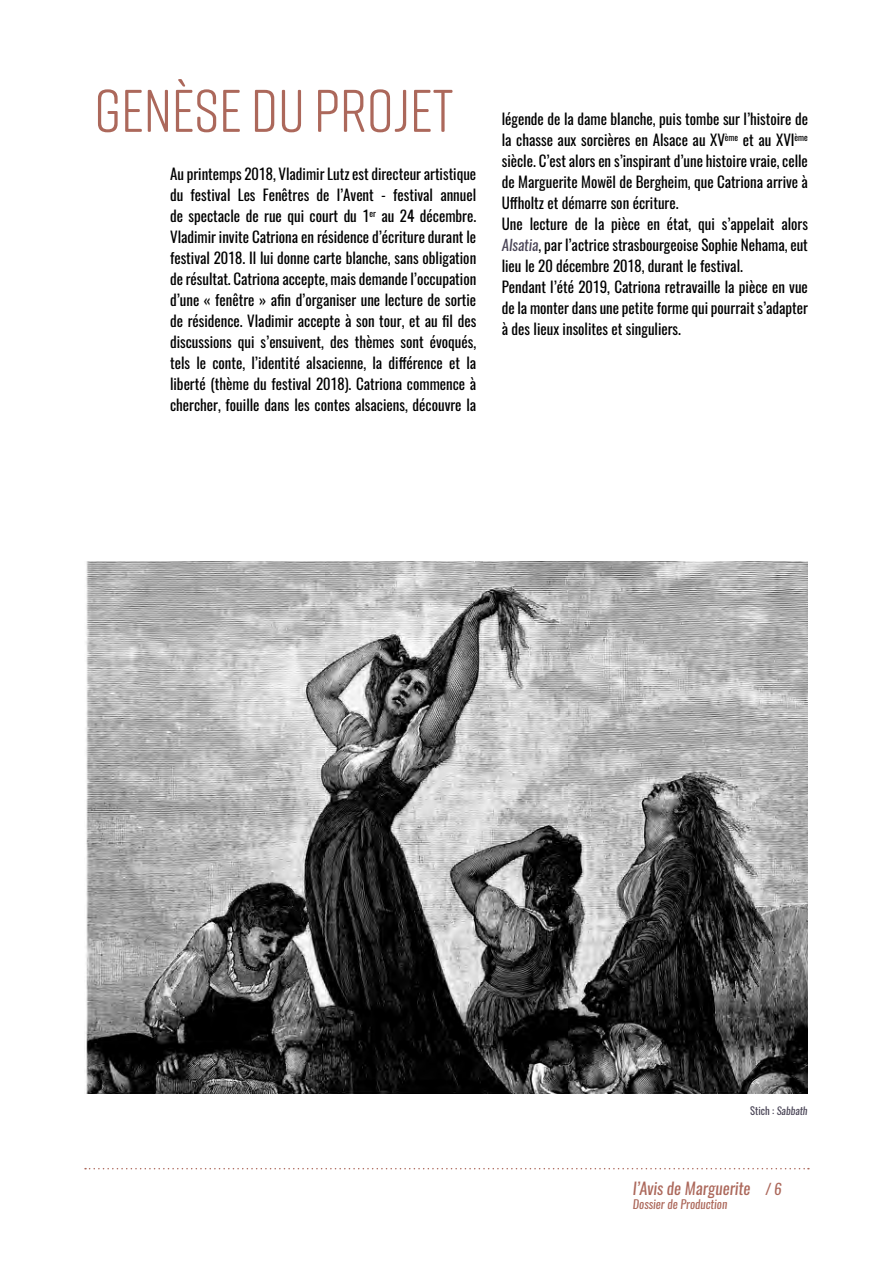
<style>
.page{position:relative;width:893px;height:1263px;background:#fff}
.page>*{position:absolute;margin:0;border:0;box-sizing:border-box;transform-origin:0 0}
.t1{font:60px "Rift Soft";color:#ac685b}
.t2{font:italic 16.5px "Oswald";color:#ac685b}
.t3{font:15px/21px "Oswald";color:#000;text-align:justify}
.t4{font:italic 12px "Oswald";color:#ac685b}
.t5{font:italic 10.5px "Oswald";color:#4a4557}
.s1{font-style:italic;color:#4a4557}
.s2{font-style:normal}
.s3{font-size:15px}
</style>
<div class="page">
<svg style="left:85px;top:1168px;width:724px;height:1px"></svg>
<img style="left:86px;top:561px;width:722px;height:533px">
<h1 class="t1" style="left:94px;top:69px;width:361px">GENÈSE DU PROJET</h1>
<p class="t3" style="left:170px;top:164px;width:308px">Au printemps 2018, Vladimir Lutz est directeur artistique du festival Les Fenêtres de l’Avent - festival annuel de spectacle de rue qui court du 1<sup>er</sup> au 24 décembre.<br>Vladimir invite Catriona en résidence d’écriture durant le festival 2018. Il lui donne carte blanche, sans obligation de résultat. Catriona accepte, mais demande l’occupation d’une « fenêtre » afin d’organiser une lecture de sortie de résidence. Vladimir accepte à son tour, et au fil des discussions qui s’ensuivent, des thèmes sont évoqués, tels le conte, l’identité alsacienne, la différence et la liberté (thème du festival 2018). Catriona commence à chercher, fouille dans les contes alsaciens, découvre la</p>
<p class="t3" style="left:502px;top:108px;width:308px;text-align:left">légende de la dame blanche, puis tombe sur l’histoire de la chasse aux sorcières en Alsace au XV<sup>ème</sup> et au XVI<sup>ème </sup>siècle. C’est alors en s’inspirant d’une histoire vraie, celle de Marguerite Mowël de Bergheim, que Catriona arrive à Uffholtz et démarre son écriture.<br>Une lecture de la pièce en état, qui s’appelait alors <span class="s1">Alsatia</span>, par l’actrice strasbourgeoise Sophie Nehama, eut lieu le 20 décembre 2018, durant le festival.<br>Pendant l’été 2019, Catriona retravaille la pièce en vue de la monter dans une petite forme qui pourrait s’adapter à des lieux insolites et singuliers.</p>
<p class="t5" style="left:750px;top:1104px;width:59px"><span class="s2">Stich :</span> Sabbath</p>
<p class="t2" style="left:633px;top:1176px;width:150px">l’Avis de Marguerite <span class="s3">/ 6</span></p>
<p class="t4" style="left:633px;top:1196px;width:96px">Dossier de Production</p>
</div>
